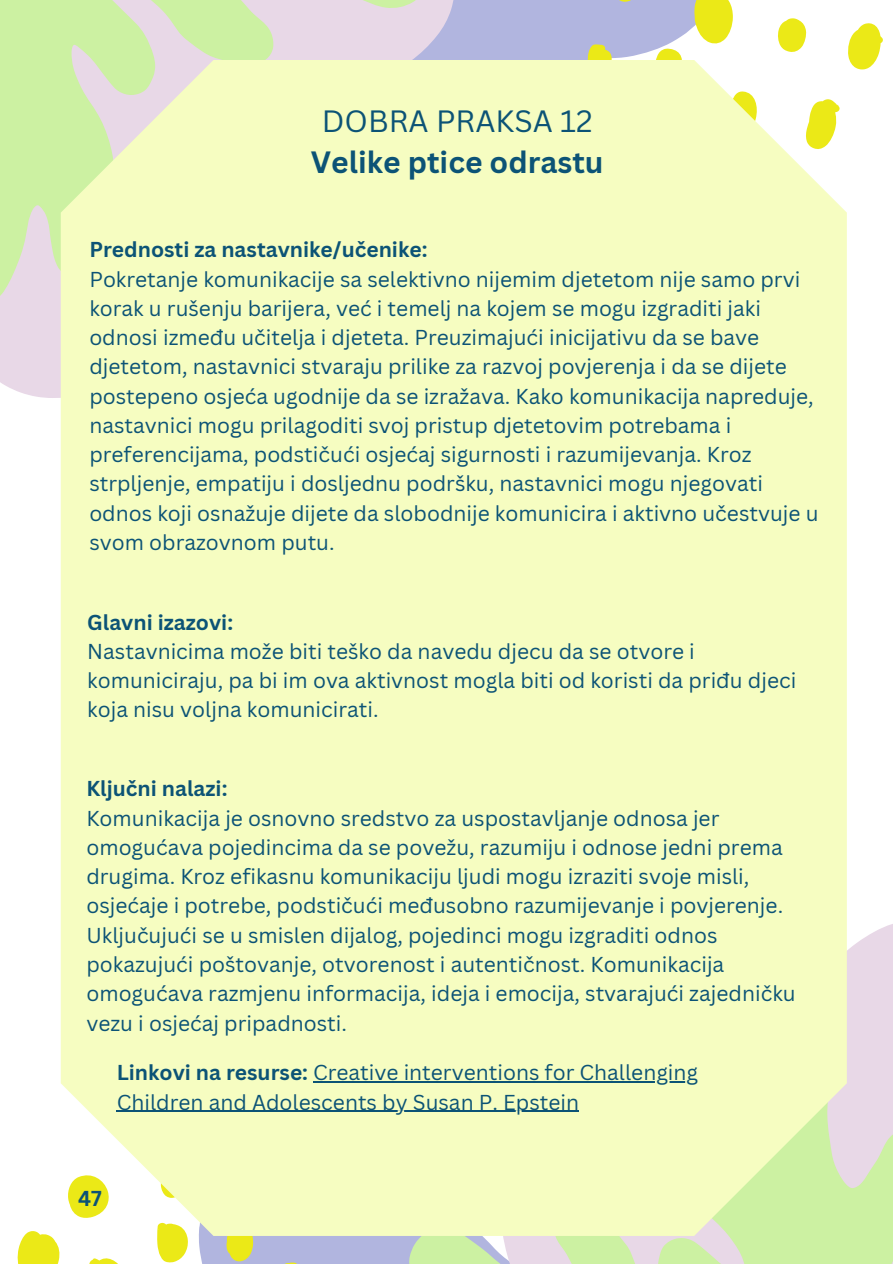
<style>
.page{position:relative;width:893px;height:1264px;background:#fff}
.page>*{position:absolute;margin:0;border:0;box-sizing:border-box;transform-origin:0 0}
.t1{font:700 30px/41.7px "Canva Sans";color:#0c5376;text-align:center}
.t2{font:21px/29.2px "Canva Sans";color:#0c5376}
.t3{font:700 21px "Canva Sans";color:#0c5376}
.s1{font-weight:400}
.s2{font-weight:700}
</style>
<div class="page">
<svg style="left:846px;top:884px;width:46px;height:74px"></svg>
<svg style="left:804px;top:958px;width:88px;height:305px;background:#dde1cd"></svg>
<div style="left:479px;top:0;width:108px;height:60px;background:#b1b5df"></div>
<svg style="left:360px;top:1235px;width:444px;height:28px;background:#d2e1c1"></svg>
<svg style="left:263px;top:0;width:216px;height:60px;background:#dcd2e2"></svg>
<svg style="left:0;top:0;width:263px;height:352px;background:#d3eab5"></svg>
<svg style="left:17px;top:1231px;width:314px;height:32px"></svg>
<svg style="left:587px;top:0;width:296px;height:70px"></svg>
<div style="left:61px;top:60px;width:785px;height:1175px;background:#f6fdc1"></div>
<hr style="left:313px;top:1081px;width:385px;height:1px;background:#0c5376">
<hr style="left:117px;top:1110px;width:462px;height:1px;background:#0c5376">
<p class="t1" style="left:311px;top:99px;width:294px"><span class="s1">DOBRA PRAKSA 12<br></span>Velike ptice odrastu</p>
<p class="t3" style="left:89px;top:235px;width:339px">Prednosti za nastavnike/učenike:</p>
<p class="t2" style="left:89px;top:264px;width:730px">Pokretanje komunikacije sa selektivno nijemim djetetom nije samo prvi korak u rušenju barijera, već i temelj na kojem se mogu izgraditi jaki odnosi između učitelja i djeteta. Preuzimajući inicijativu da se bave djetetom, nastavnici stvaraju prilike za razvoj povjerenja i da se dijete postepeno osjeća ugodnije da se izražava. Kako komunikacija napreduje, nastavnici mogu prilagoditi svoj pristup djetetovim potrebama i preferencijama, podstičući osjećaj sigurnosti i razumijevanja. Kroz strpljenje, empatiju i dosljednu podršku, nastavnici mogu njegovati odnos koji osnažuje dijete da slobodnije komunicira i aktivno učestvuje u svom obrazovnom putu.</p>
<p class="t3" style="left:87px;top:607px;width:147px">Glavni izazovi:</p>
<p class="t2" style="left:87px;top:636px;width:710px">Nastavnicima može biti teško da navedu djecu da se otvore i komuniciraju, pa bi im ova aktivnost mogla biti od koristi da priđu djeci koja nisu voljna komunicirati.</p>
<p class="t3" style="left:86px;top:774px;width:142px">Ključni nalazi:</p>
<h1 class="t2" style="left:86px;top:803px;width:710px">Komunikacija je osnovno sredstvo za uspostavljanje odnosa jer omogućava pojedincima da se povežu, razumiju i odnose jedni prema drugima. Kroz efikasnu komunikaciju ljudi mogu izraziti svoje misli, osjećaje i potrebe, podstičući međusobno razumijevanje i povjerenje.<br>Uključujući se u smislen dijalog, pojedinci mogu izgraditi odnos pokazujući poštovanje, otvorenost i autentičnost. Komunikacija omogućava razmjenu informacija, ideja i emocija, stvarajući zajedničku vezu i osjećaj pripadnosti.</h1>
<p class="t2" style="left:117px;top:1057px;width:583px"><span class="s2">Linkovi na resurse:</span> Creative interventions for Challenging</p>
<p class="t2" style="left:117px;top:1086px;width:464px">Children and Adolescents by Susan P. Epstein</p>
<p class="t3" style="left:78px;top:1183px;width:25px">47</p>
</div>
